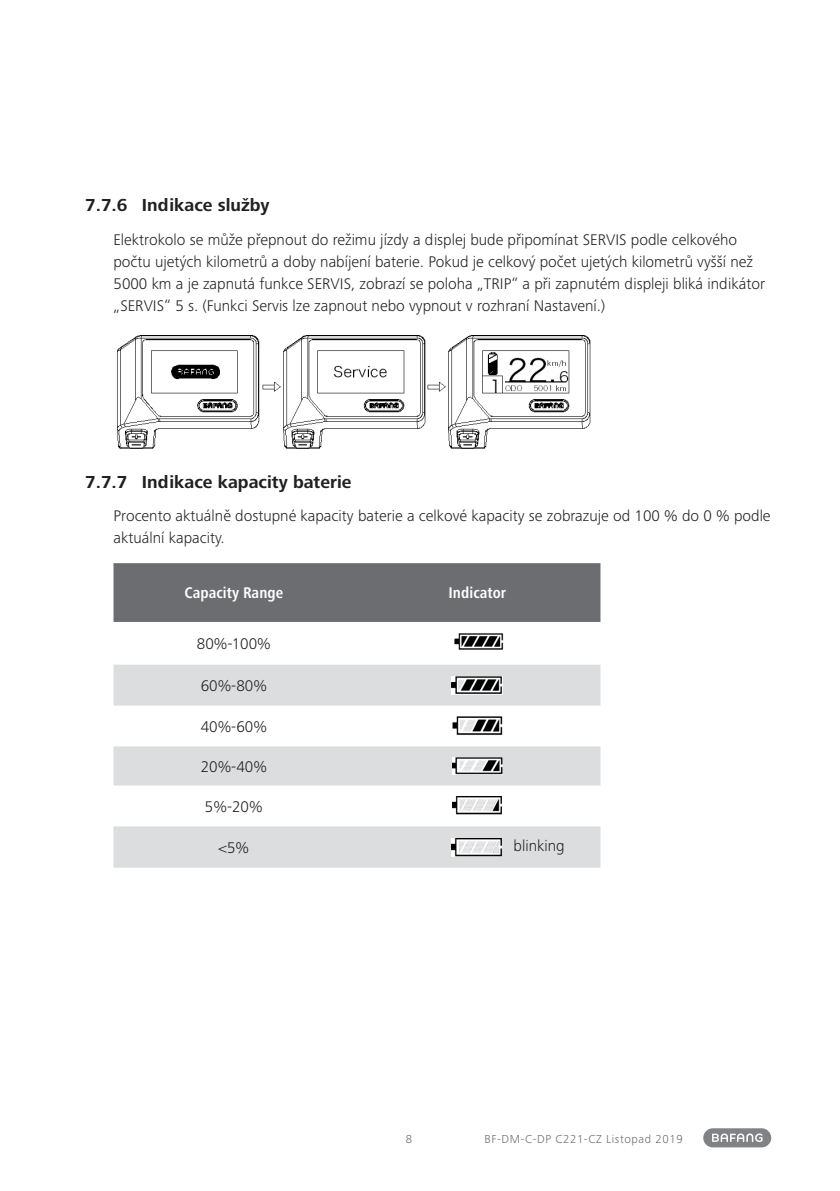
<style>
.page{position:relative;width:840px;height:1191px;background:#fff}
.page>*{position:absolute;margin:0;border:0;box-sizing:border-box;transform-origin:0 0}
.t1{font:700 18px "Frutiger Next Pro";color:#231f20}
.Aufzählung{font:300 16px/22px "Frutiger Next Pro";color:#231f20}
.BAF_Text_en{font:300 16px "Frutiger Next Pro";color:#231f20}
.BAF_Text_Kopfzeile_T{font:700 condensed 16px "Frutiger Next Pro";color:#fff}
.t2{font:300 12px "Frutiger Next Pro";letter-spacing:.05em;color:#6c6d70}
</style>
<div class="page">
<div style="left:702px;top:1128px;width:68px;height:19px;background:#808285;border-radius:10px"></div>
<svg style="left:712px;top:1133px;width:50px;height:9px"></svg>
<img style="left:117px;top:335px;width:474px;height:114px">
<div style="left:113px;top:563px;width:487px;height:59px;background:#6c6d70"></div>
<div style="left:113px;top:665px;width:487px;height:40px;background:#dcdddf"></div>
<svg style="left:113px;top:746px;width:487px;height:121px;fill:#dcdddf"></svg>
<img style="left:454px;top:633px;width:49px;height:17px">
<img style="left:451px;top:676px;width:51px;height:18px">
<img style="left:452px;top:717px;width:50px;height:18px">
<img style="left:452px;top:757px;width:49px;height:17px">
<img style="left:452px;top:797px;width:49px;height:17px">
<img style="left:451px;top:839px;width:50px;height:17px">
<p class="t1" style="left:85px;top:195px;width:186px">7.7.6 Indikace služby</p>
<p class="Aufzählung" style="left:113px;top:228px;width:652px">Elektrokolo se může přepnout do režimu jízdy a displej bude připomínat SERVIS podle celkového počtu ujetých kilometrů a doby nabíjení baterie. Pokud je celkový počet ujetých kilometrů vyšší než 5000 km a je zapnutá funkce SERVIS, zobrazí se poloha „TRIP“ a při zapnutém displeji bliká indikátor „SERVIS“ 5 s. (Funkci Servis lze zapnout nebo vypnout v rozhraní Nastavení.)</p>
<p class="t1" style="left:85px;top:471px;width:268px">7.7.7 Indikace kapacity baterie</p>
<p class="Aufzählung" style="left:113px;top:504px;width:658px">Procento aktuálně dostupné kapacity baterie a celkové kapacity se zobrazuje od 100 % do 0 % podle aktuální kapacity.</p>
<p class="BAF_Text_Kopfzeile_T" style="left:184px;top:584px;width:100px">Capacity Range</p>
<p class="BAF_Text_Kopfzeile_T" style="left:448px;top:584px;width:59px">Indicator</p>
<p class="BAF_Text_en" style="left:197px;top:634px;width:75px">80%-100%</p>
<p class="BAF_Text_en" style="left:200px;top:676px;width:68px">60%-80%</p>
<p class="BAF_Text_en" style="left:200px;top:717px;width:68px">40%-60%</p>
<p class="BAF_Text_en" style="left:200px;top:757px;width:68px">20%-40%</p>
<p class="BAF_Text_en" style="left:205px;top:797px;width:59px">5%-20%</p>
<p class="BAF_Text_en" style="left:218px;top:838px;width:32px">&lt;5%</p>
<p class="Aufzählung" style="left:513px;top:835px;width:52px">blinking</p>
<p class="t2" style="left:405px;top:1132px;width:8px">8</p>
<p class="t2" style="left:484px;top:1132px;width:200px">BF-DM-C-DP C221-CZ Listopad 2019</p>
</div>
